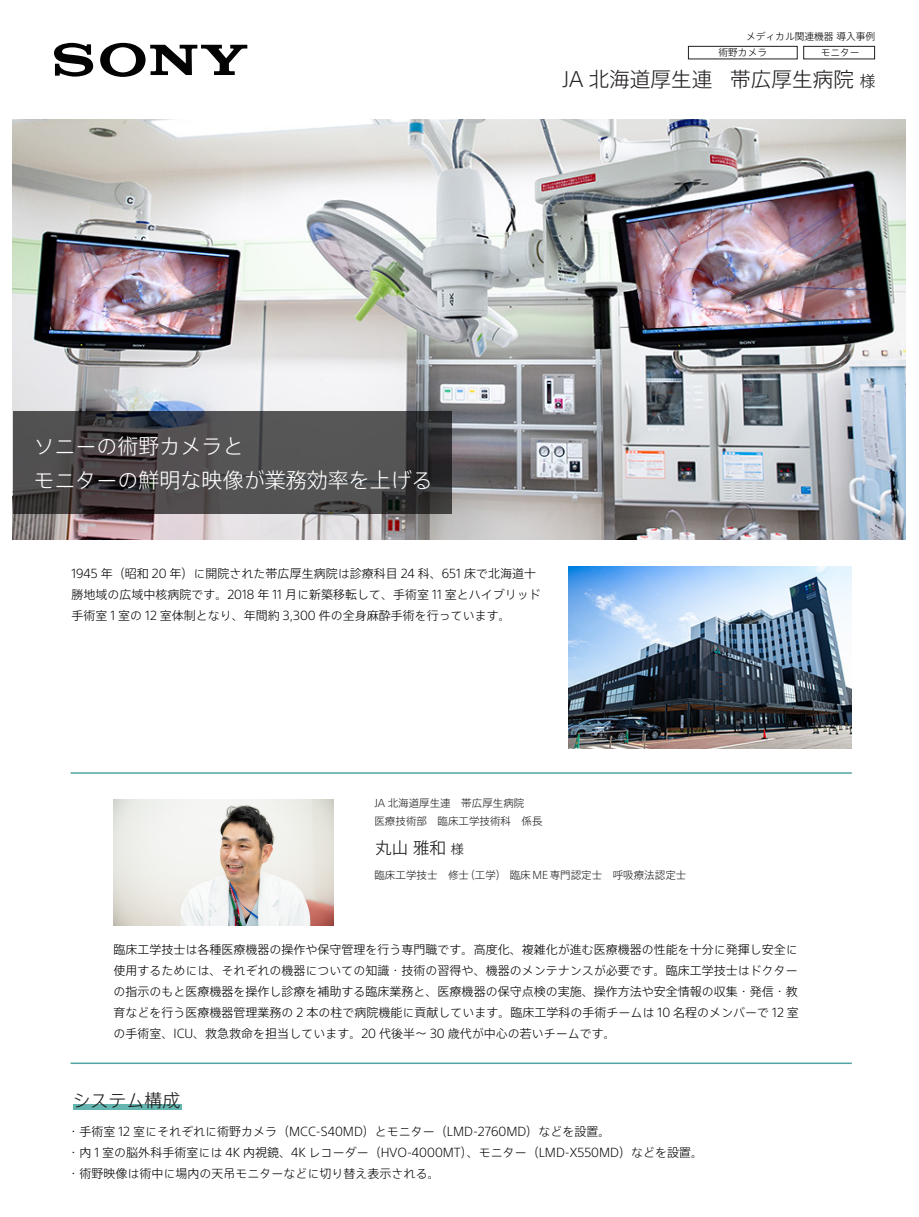
<style>
.page{position:relative;width:919px;height:1217px;background:#fff}
.page>*{position:absolute;margin:0;border:0;box-sizing:border-box;transform-origin:0 0}
.t1{font:300 21px/34.5px "SST Jp Pro";color:#fff}
.t2{font:300 20.55px "SST Jp Pro";color:#231f20}
.t3{font:300 18px "SST Jp Pro";color:#1b1b1a}
.t4{font:300 16.5px "SST Jp Pro";color:#1b1b1a}
.t5{font:300 12px/21px "SST Jp Pro";color:#030303}
.t6{font:300 10.5px/18.3px "SST Jp Pro";color:#231f20}
.t7{font:300 9.75px "SST Jp Pro";color:#030303}
.s1{font-size:15.75px}
.s2{font-size:13.2px}
</style>
<div class="page">
<svg style="left:54px;top:43px;width:39px;height:34px"></svg>
<svg style="left:100px;top:43px;width:147px;height:34px"></svg>
<div style="left:688px;top:46px;width:109px;height:13px;border:1px solid #231f20"></div>
<div style="left:803px;top:46px;width:71px;height:13px;border:1px solid #231f20"></div>
<div style="left:73px;top:1104px;width:109px;height:5px;background:#64b4af"></div>
<hr style="left:71px;top:772px;width:780px;height:1px;background:#51a5a0">
<hr style="left:71px;top:1062px;width:780px;height:1px;background:#51a5a0">
<img style="left:113px;top:799px;width:220px;height:126px">
<img style="left:13px;top:119px;width:892px;height:420px">
<svg style="left:13px;top:411px;width:439px;height:102px;background:#484648"></svg>
<img style="left:568px;top:566px;width:283px;height:182px">
<p class="t7" style="left:746px;top:29px;width:131px">メディカル関連機器 導入事例</p>
<h2 class="t2" style="left:562px;top:64px;width:314px">JA 北海道厚生連 帯広厚生病院 <span class="s1">様</span></h2>
<p class="t7" style="left:718px;top:45px;width:50px">術野カメラ</p>
<p class="t7" style="left:820px;top:45px;width:40px">モニター</p>
<h1 class="t1" style="left:34px;top:427px;width:422px">ソニーの術野カメラと<br>モニターの鮮明な映像が業務効率を上げる　</h1>
<p class="t5" style="left:71px;top:562px;width:471px">1945 年（昭和 20 年）に開院された帯広厚生病院は診療科目 24 科、651 床で北海道十勝地域の広域中核病院です。2018 年 11 月に新築移転して、手術室 11 室とハイブリッド手術室 1 室の 12 室体制となり、年間約 3,300 件の全身麻酔手術を行っています。</p>
<p class="t6" style="left:374px;top:793px;width:180px">JA 北海道厚生連　帯広厚生病院<br>医療技術部　臨床工学技術科　係長　</p>
<h3 class="t4" style="left:375px;top:835px;width:90px">丸山 雅和 <span class="s2">様</span></h3>
<p class="t6" style="left:374px;top:864px;width:313px">臨床工学技士　修士（工学）臨床ME専門認定士　呼吸療法認定士</p>
<p class="t5" style="left:113px;top:937px;width:687px;text-align:justify">臨床工学技士は各種医療機器の操作や保守管理を行う専門職です。高度化、複雑化が進む医療機器の性能を十分に発揮し安全に使用するためには、それぞれの機器についての知識・技術の習得や、機器のメンテナンスが必要です。臨床工学技士はドクターの指示のもと医療機器を操作し診療を補助する臨床業務と、医療機器の保守点検の実施、操作方法や安全情報の収集・発信・教育などを行う医療機器管理業務の 2 本の柱で病院機能に貢献しています。臨床工学科の手術チームは 10 名程のメンバーで 12 室の手術室、ICU、救急救命を担当しています。20 代後半～ 30 歳代が中心の若いチームです。</p>
<h3 class="t3" style="left:72px;top:1086px;width:109px">システム構成</h3>
<p class="t5" style="left:67px;top:1120px;width:637px">・手術室 12 室にそれぞれに術野カメラ（MCC-S40MD）とモニター（LMD-2760MD）などを設置。<br>・内 1 室の脳外科手術室には 4K 内視鏡、4K レコーダー（HVO-4000MT）、モニター（LMD-X550MD）などを設置。・術野映像は術中に場内の天吊モニターなどに切り替え表示される。</p>
</div>
